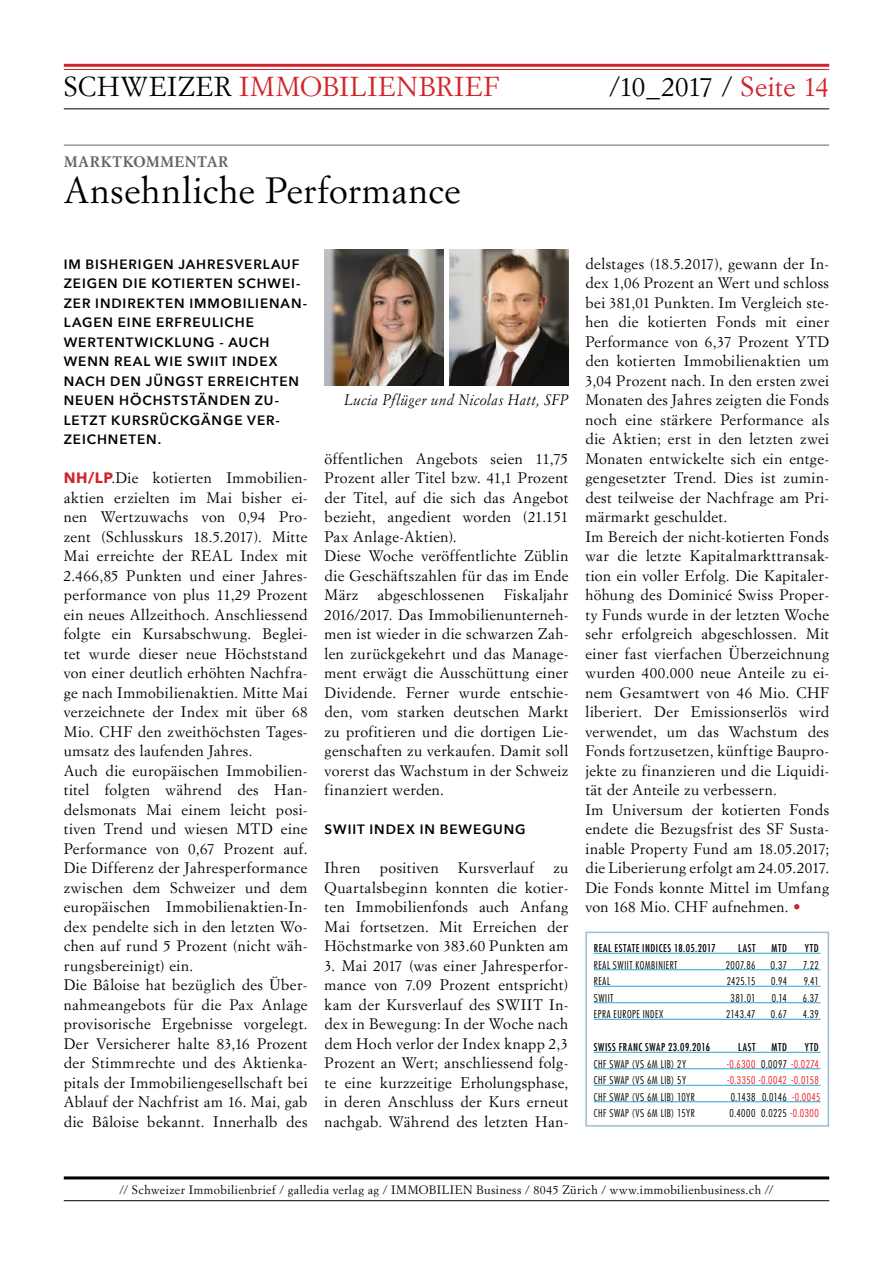
<style>
.page{position:relative;width:893px;height:1263px;background:#fff}
.page>*{position:absolute;margin:0;border:0;box-sizing:border-box;transform-origin:0 0}
.t1{font:36px "Simoncini Garamond Std";letter-spacing:.015em;color:#000}
.t2{font:27px "Simoncini Garamond Std";letter-spacing:.03em;color:#d2232a}
.t3{font:27px "Simoncini Garamond Std";color:#000}
.t4{font:15px/19.5px "Simoncini Garamond Std";letter-spacing:.025em;color:#000}
.t5{font:italic 15px "Simoncini Garamond Std";letter-spacing:.025em;color:#000}
.t6{font:700 15px "Simoncini Garamond Std";letter-spacing:.03em;color:#636466}
.t7{font:600 13.5px/19.5px "Avenir Next";letter-spacing:.065em;color:#000}
.t8{font:12px "Simoncini Garamond Std";letter-spacing:.04em;color:#000}
.t9{font:300 condensed 10.5px "Futura Std";letter-spacing:.04em;color:#000}
.t10{font:condensed 10.5px "Futura Std";letter-spacing:.055em;color:#000}
.t11{font:300 condensed 10.5px "Futura Std";letter-spacing:.04em;color:#ed1d24}
.s1{color:#000}
.s2{color:#d2232a}
.s3{font-family:"Avenir Next";font-weight:700;color:#d2232a}
.s4{font-family:"Avenir Next";font-weight:800;color:#d2232a}
.s5{color:#ed1d24}
</style>
<div class="page">
<hr style="left:64px;top:1176px;width:765px;height:3px;background:#000">
<hr style="left:64px;top:1200px;width:765px;height:1px;background:#000">
<hr style="left:64px;top:64px;width:765px;height:3px;background:#d2232a">
<hr style="left:64px;top:69px;width:765px;height:1px;background:#d2232a">
<hr style="left:64px;top:108px;width:765px;height:1px;background:#000">
<img style="left:449px;top:249px;width:119px;height:137px">
<img style="left:324px;top:249px;width:120px;height:137px">
<hr style="left:64px;top:145px;width:765px;height:1px;background:#636466">
<div style="left:585px;top:932px;width:244px;height:195px;border:2px solid #9bbed8"></div>
<hr style="left:594px;top:953px;width:227px;height:1px;background:#20a5de">
<hr style="left:594px;top:969px;width:227px;height:1px;background:#20a5de">
<hr style="left:594px;top:986px;width:227px;height:1px;background:#20a5de">
<hr style="left:594px;top:1002px;width:227px;height:1px;background:#20a5de">
<hr style="left:594px;top:1019px;width:227px;height:1px;background:#20a5de">
<hr style="left:594px;top:1052px;width:227px;height:1px;background:#20a5de">
<hr style="left:594px;top:1068px;width:227px;height:1px;background:#20a5de">
<hr style="left:594px;top:1085px;width:227px;height:1px;background:#20a5de">
<hr style="left:594px;top:1101px;width:227px;height:1px;background:#20a5de">
<h2 class="t2" style="left:64px;top:70px;width:437px"><span class="s1">SCHWEIZER</span> IMMOBILIENBRIEF</h2>
<h2 class="t3" style="left:609px;top:70px;width:221px">/10_2017 / <span class="s2">Seite 14</span></h2>
<p class="t6" style="left:64px;top:152px;width:166px">MARKTKOMMENTAR</p>
<h1 class="t1" style="left:64px;top:168px;width:398px">Ansehnliche Performance</h1>
<p class="t7" style="left:64px;top:254px;width:245px">IM BISHERIGEN JAHRESVERLAUF<br>ZEIGEN DIE KOTIERTEN SCHWEI-<br>ZER INDIREKTEN IMMOBILIENAN-<br>LAGEN EINE ERFREULICHE<br>WERTENTWICKLUNG - AUCH<br>WENN REAL WIE SWIIT INDEX<br>NACH DEN JÜNGST ERREICHTEN<br>NEUEN HÖCHSTSTÄNDEN ZU-<br>LETZT KURSRÜCKGÄNGE VER-<br>ZEICHNETEN.</p>
<p class="t4" style="left:64px;top:468px;width:245px"><span class="s3">NH/LP</span>.Die kotierten Immobilien&shy;aktien erzielten im Mai bisher ei&shy;nen Wertzuwachs von 0,94 Pro&shy;zent (Schlusskurs 18.5.2017). Mitte Mai erreichte der REAL Index mit 2.466,85 Punkten und einer Jahres&shy;performance von plus 11,29 Prozent ein neues Allzeithoch. Anschliessend folgte ein Kursabschwung. Beglei&shy;tet wurde dieser neue Höchststand von einer deutlich erhöhten Nachfra&shy;ge nach Immobilienaktien. Mitte Mai verzeichnete der Index mit über 68<br>Mio. CHF den zweithöchsten Tages&shy;umsatz des laufenden Jahres.<br>Auch die europäischen Immobilien&shy;titel folgten während des Han&shy;delsmonats Mai einem leicht posi&shy;tiven Trend und wiesen MTD eine Performance von 0,67 Prozent auf.<br>Die Differenz der Jahresperformance zwischen dem Schweizer und dem europäischen Immobilienaktien-In&shy;dex pendelte sich in den letzten Wo&shy;chen auf rund 5 Prozent (nicht wäh&shy;rungsbereinigt) ein.<br>Die Bâloise hat bezüglich des Über&shy;nahmeangebots für die Pax Anlage provisorische Ergebnisse vorgelegt.<br>Der Versicherer halte 83,16 Prozent der Stimmrechte und des Aktienka&shy;pitals der Immobiliengesellschaft bei Ablauf der Nachfrist am 16. Mai, gab die Bâloise bekannt. Innerhalb des</p>
<p class="t5" style="left:344px;top:391px;width:226px">Lucia Pflüger und Nicolas Hatt, SFP</p>
<p class="t4" style="left:325px;top:448px;width:245px">öffentlichen Angebots seien 11,75<br>Prozent aller Titel bzw. 41,1 Prozent der Titel, auf die sich das Angebot bezieht, angedient worden (21.151<br>Pax Anlage-Aktien).<br>Diese Woche veröffentlichte Züblin die Geschäftszahlen für das im Ende<br>März</p>
<p class="t4" style="left:325px;top:585px;width:245px;text-align:justify;text-indent:179px">Fiskaljahr 2016/2017. Das Immobilienunterneh&shy;men ist wieder in die schwarzen Zah&shy;len zurückgekehrt und das Manage&shy;ment erwägt die Ausschüttung einer Dividende. Ferner wurde entschie&shy;den, vom starken deutschen Markt zu profitieren und die dortigen Lie&shy;genschaften zu verkaufen. Damit soll vorerst das Wachstum in der Schweiz finanziert werden.</p>
<p class="t7" style="left:325px;top:819px;width:203px">SWIIT INDEX IN BEWEGUNG</p>
<p class="t4" style="left:325px;top:858px;width:37px">Ihren</p>
<p class="t4" style="left:380px;top:858px;width:60px">positiven</p>
<p class="t4" style="left:458px;top:858px;width:78px">Kursverlauf</p>
<p class="t4" style="left:378px;top:585px;width:108px">abgeschlossenen</p>
<p class="t4" style="left:325px;top:858px;width:245px;text-align:justify;text-indent:229px">zu Quartalsbeginn konnten die kotier&shy;ten Immobilienfonds auch Anfang Mai fortsetzen. Mit Erreichen der Höchstmarke von 383.60 Punkten am</p>
<p class="t4" style="left:325px;top:955px;width:245px;text-align:justify">3. Mai 2017 (was einer Jahresperfor&shy;mance von 7.09 Prozent entspricht) kam der Kursverlauf des SWIIT In&shy;dex in Bewegung: In der Woche nach dem Hoch verlor der Index knapp 2,3<br>Prozent an Wert; anschliessend folg&shy;te eine kurzzeitige Erholungsphase, in deren Anschluss der Kurs erneut nachgab. Während des letzten Han-</p>
<p class="t4" style="left:585px;top:253px;width:245px">delstages (18.5.2017), gewann der In&shy;dex 1,06 Prozent an Wert und schloss bei 381,01 Punkten. Im Vergleich ste&shy;hen die kotierten Fonds mit einer Performance von 6,37 Prozent YTD den kotierten Immobilienaktien um 3,04 Prozent nach. In den ersten zwei Monaten des Jahres zeigten die Fonds noch eine stärkere Performance als die Aktien; erst in den letzten zwei Monaten entwickelte sich ein entge&shy;gengesetzter Trend. Dies ist zumin&shy;dest teilweise der Nachfrage am Pri&shy;märmarkt geschuldet.<br>Im Bereich der nicht-kotierten Fonds war die letzte Kapitalmarkttransak&shy;tion ein voller Erfolg. Die Kapitaler&shy;höhung des Dominicé Swiss Proper&shy;ty Funds wurde in der letzten Woche sehr erfolgreich abgeschlossen. Mit einer fast vierfachen Überzeichnung wurden 400.000 neue Anteile zu ei&shy;nem Gesamtwert von 46 Mio. CHF liberiert. Der Emissionserlös wird verwendet, um das Wachstum des Fonds fortzusetzen, künftige Baupro&shy;jekte zu finanzieren und die Liquidi&shy;tät der Anteile zu verbessern.<br>Im Universum der kotierten Fonds endete die Bezugsfrist des SF Susta&shy;inable Property Fund am 18.05.2017; die Liberierung erfolgt am 24.05.2017.<br>Die Fonds konnte Mittel im Umfang von 168 Mio. CHF aufnehmen. <span class="s4">•</span></p>
<p class="t10" style="left:594px;top:942px;width:123px">REAL ESTATE INDICES 18.05.2017</p>
<p class="t10" style="left:738px;top:942px;width:19px">LAST</p>
<p class="t10" style="left:772px;top:942px;width:17px">MTD</p>
<p class="t10" style="left:805px;top:942px;width:16px">YTD</p>
<p class="t9" style="left:594px;top:958px;width:85px">REAL SWIIT KOMBINIERT</p>
<p class="t9" style="left:726px;top:958px;width:31px">2007.86</p>
<p class="t9" style="left:771px;top:958px;width:18px">O.37</p>
<p class="t9" style="left:803px;top:958px;width:17px">7.22</p>
<p class="t9" style="left:594px;top:975px;width:18px">REAL</p>
<p class="t9" style="left:727px;top:975px;width:30px">2425.15</p>
<p class="t9" style="left:771px;top:975px;width:17px">0.94</p>
<p class="t9" style="left:804px;top:975px;width:17px">9.41</p>
<p class="t9" style="left:594px;top:991px;width:21px">SWIIT</p>
<p class="t9" style="left:731px;top:991px;width:26px">381.01</p>
<p class="t9" style="left:772px;top:991px;width:17px">0.14</p>
<p class="t9" style="left:803px;top:991px;width:18px">6.37</p>
<p class="t9" style="left:594px;top:1008px;width:71px">EPRA EUROPE INDEX</p>
<p class="t9" style="left:726px;top:1008px;width:31px">2143.47</p>
<p class="t9" style="left:771px;top:1008px;width:18px">0.67</p>
<p class="t9" style="left:803px;top:1008px;width:18px">4.39</p>
<p class="t10" style="left:594px;top:1041px;width:118px">SWISS FRANC SWAP 23.09.2016</p>
<p class="t10" style="left:738px;top:1041px;width:19px">LAST</p>
<p class="t10" style="left:772px;top:1041px;width:17px">MTD</p>
<p class="t10" style="left:805px;top:1041px;width:16px">YTD</p>
<p class="t9" style="left:594px;top:1057px;width:94px">CHF SWAP (VS 6M LIB) 2Y</p>
<p class="t11" style="left:727px;top:1057px;width:93px">-0.6300 <span class="s1">0.0097</span> -0.0274</p>
<p class="t9" style="left:594px;top:1074px;width:94px">CHF SWAP (VS 6M LIB) 5Y</p>
<p class="t11" style="left:727px;top:1074px;width:93px">-0.3350 -0.0042 -0.0158</p>
<p class="t9" style="left:594px;top:1090px;width:103px">CHF SWAP (VS 6M LIB) 10YR</p>
<p class="t9" style="left:731px;top:1090px;width:91px">0.1438 0.0146 <span class="s5">-0.0045</span></p>
<p class="t9" style="left:594px;top:1107px;width:103px">CHF SWAP (VS 6M LIB) 15YR</p>
<p class="t9" style="left:729px;top:1107px;width:91px">0.4000 0.0225 <span class="s5">-0.0300</span></p>
<p class="t8" style="left:120px;top:1183px;width:655px">// Schweizer Immobilienbrief / galledia verlag ag / IMMOBILIEN Business / 8045 Zürich / www.immobilienbusiness.ch //</p>
</div>
